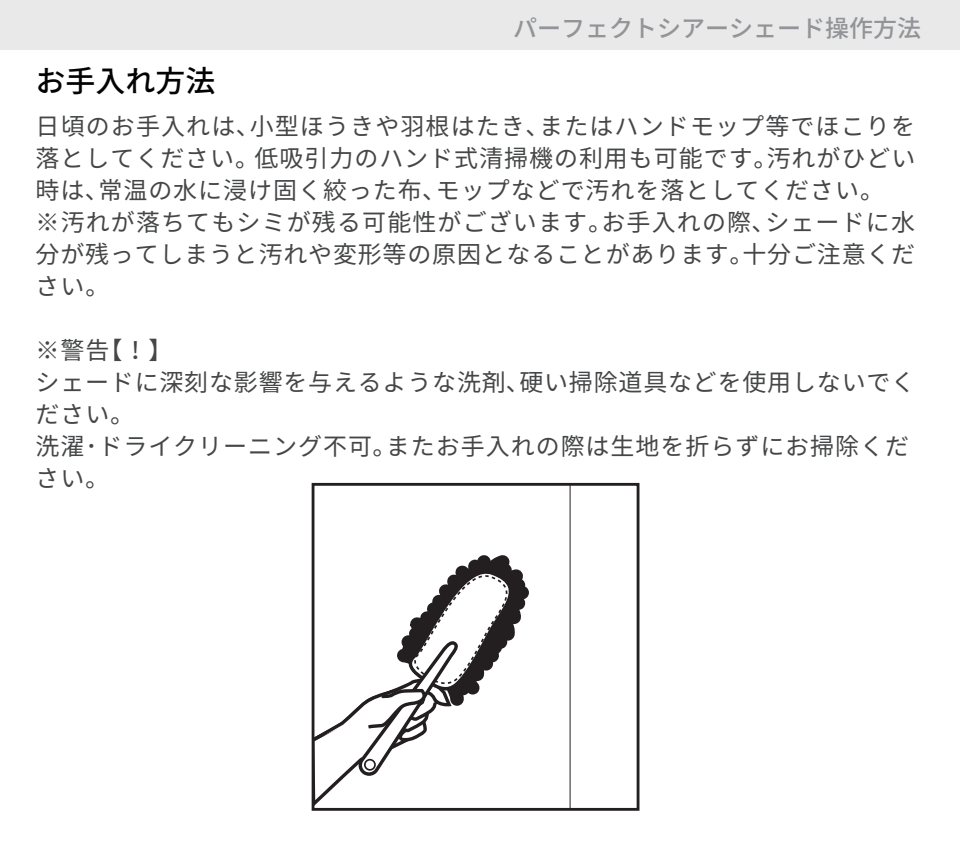
<style>
.page{position:relative;width:960px;height:850px;background:#fff}
.page>*{position:absolute;margin:0;border:0;box-sizing:border-box;transform-origin:0 0}
.t1{font:500 30px "Noto Sans CJ Kjp";color:#030303}
.t2{font:24px/32px "Noto Sans CJ Kjp";letter-spacing:.04em;color:#454647}
.t3{font:500 24px "Noto Sans CJ Kjp";color:#939498}
</style>
<div class="page">
<div style="left:0;top:0;width:960px;height:50px;background:#e9e9e9"></div>
<svg style="left:499px;top:586px;width:30px;height:13px"></svg>
<svg style="left:316px;top:555px;width:210px;height:249px"></svg>
<hr style="left:570px;top:484px;width:1px;height:325px;background:#231f20">
<div style="left:312px;top:483px;width:327px;height:328px;border:3px solid #231f20"></div>
<p class="t3" style="left:513px;top:15px;width:409px">パーフェクトシアーシェード操作方法</p>
<p class="t1" style="left:36px;top:64px;width:181px">お手入れ方法</p>
<p class="t2" style="left:36px;top:111px;width:881px">日頃のお手入れは､小型ほうきや羽根はたき､またはハンドモップ等でほこりを落としてください。低吸引力のハンド式清掃機の利用も可能です｡汚れがひどい時は､常温の水に浸け固く絞った布､モップなどで汚れを落としてください。<br>※汚れが落ちてもシミが残る可能性がございます｡お手入れの際､シェードに水分が残ってしまうと汚れや変形等の原因となることがあります｡十分ご注意ください。</p>
<p class="t2" style="left:36px;top:335px;width:881px">※警告【！】<br>シェードに深刻な影響を与えるような洗剤､硬い掃除道具などを使用しないでください｡<br>洗濯･ドライクリーニング不可｡またお手入れの際は生地を折らずにお掃除ください｡</p>
</div>
